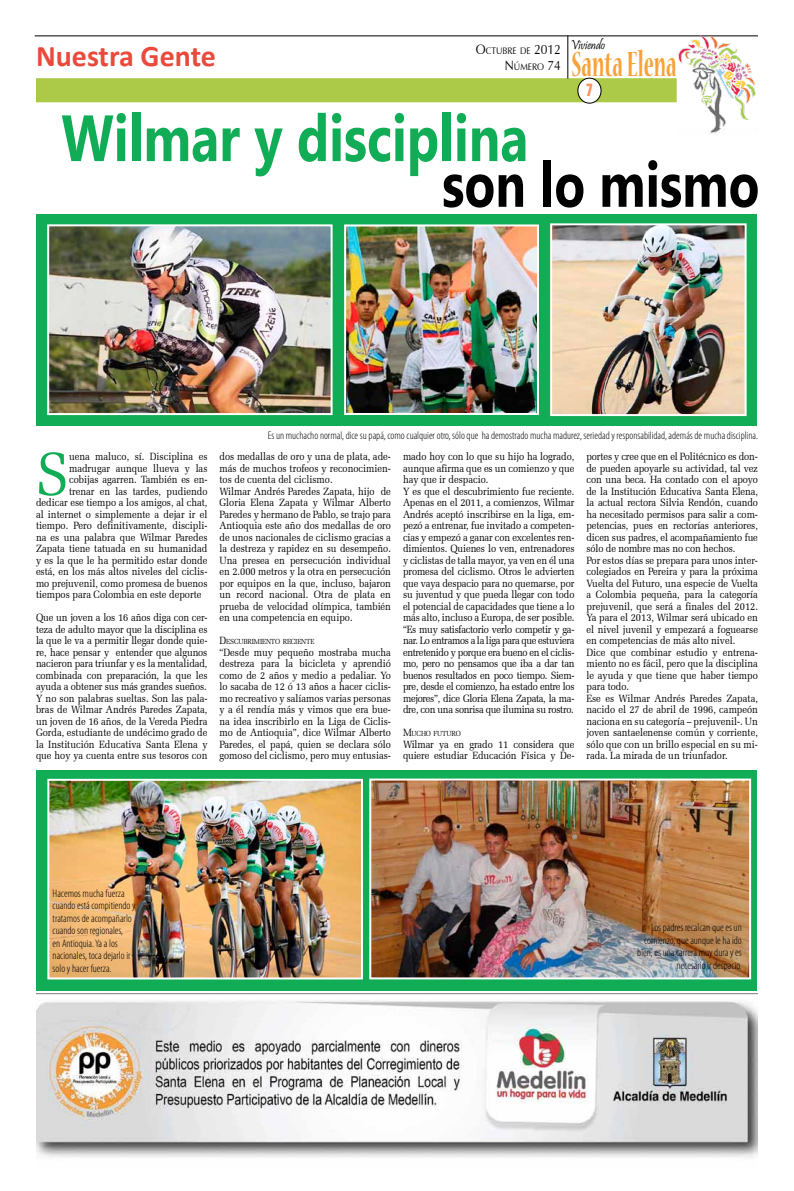
<style>
.page{position:relative;width:794px;height:1191px;background:#fff}
.page>*{position:absolute;margin:0;border:0;box-sizing:border-box;transform-origin:0 0}
.t1{font:700 65.2px "Ebrima";color:#10ac56;scale:.8 1}
.t2{font:700 63.2px "Ebrima";color:#000;scale:.8 1}
.t3{font:60.7px "Zapf Elliptical 711 BT";color:#10ac56;scale:.9 1}
.t4{font:700 condensed 39px "Nueva Std";color:#f8a138;scale:.67 1}
.t5{font:700 30px "Calibri";color:#e94a3c}
.t6{font:26.2px "Lily UPC Bold";color:#f69263;scale:.57 1}
.t7{font:13.5px "Pristina";color:#000;scale:.9 1}
.t8{font:300 condensed 11px/12.5px "Myriad Pro";color:#000}
.t9{font:10.5px/11.5px "Zapf Elliptical 711 BT";color:#000;scale:.9 1}
.t10{font:9.4px/16.2px "Zapf Humanist 601 BT";color:#000;text-align:right;scale:.9 1}
.t11{font:7.3px "Zapf Elliptical 711 BT";letter-spacing:-.015em;color:#000;scale:.9 1}
.s1{font-size:13.5px}
.s2{font-size:10.5px}
</style>
<div class="page">
<div style="left:36px;top:78px;width:640px;height:24px;background:#acca47"></div>
<hr style="left:35px;top:36px;width:723px;height:1px;background:#000">
<hr style="left:567px;top:36px;width:1px;height:43px;background:#000">
<div style="left:578px;top:78px;width:23px;height:25px;background:#fff;border-radius:50%"></div>
<div style="left:578px;top:78px;width:23px;height:25px;border:1px solid #000;border-radius:50%"></div>
<img style="left:36px;top:990px;width:722px;height:168px">
<div style="left:36px;top:215px;width:721px;height:211px;background:#10ac56"></div>
<div style="left:36px;top:770px;width:721px;height:220px;background:#10ac56"></div>
<img style="left:50px;top:227px;width:279px;height:185px">
<div style="left:47px;top:224px;width:285px;height:191px;border:2px solid #fff"></div>
<img style="left:347px;top:227px;width:189px;height:185px">
<div style="left:344px;top:224px;width:195px;height:191px;border:2px solid #fff"></div>
<img style="left:50px;top:782px;width:310px;height:194px">
<div style="left:47px;top:779px;width:316px;height:200px;border:2px solid #fff"></div>
<img style="left:553px;top:226px;width:190px;height:187px">
<div style="left:550px;top:223px;width:196px;height:193px;border:2px solid #fff"></div>
<img style="left:372px;top:781px;width:376px;height:195px">
<div style="left:369px;top:778px;width:382px;height:201px;border:2px solid #fff"></div>
<hr style="left:36px;top:993px;width:722px;height:1px;background:#7c7c7c">
<img style="left:676px;top:34px;width:82px;height:100px">
<h3 class="t5" style="left:36px;top:37px;width:181px">Nuestra Gente</h3>
<p class="t10" style="left:476px;top:42px;width:96px"><span class="s1">O</span>CTUBRE DE <span class="s1">2012<br>N</span>ÚMERO <span class="s1">74</span></p>
<p class="t7" style="left:570px;top:38px;width:40px">Viviendo</p>
<h3 class="t4" style="left:571px;top:47px;width:159px">Santa Elena</h3>
<h3 class="t6" style="left:586px;top:73px;width:14px">7</h3>
<h1 class="t1" style="left:61px;top:89px;width:585px">Wilmar y disciplina</h1>
<h2 class="t2" style="left:442px;top:137px;width:398px">son lo mismo</h2>
<h3 class="t3" style="left:36px;top:438px;width:38px">S</h3>
<p class="t9" style="left:69px;top:451px;width:155px">uena maluco, sí. Disciplina es</p>
<p class="t9" style="left:69px;top:462px;width:155px">madrugar aunque llueva y las</p>
<p class="t9" style="left:69px;top:474px;width:155px">cobijas agarren. También es en-</p>
<p class="t9" style="left:69px;top:485px;width:155px">trenar en las tardes, pudiendo</p>
<p class="t9" style="left:36px;top:497px;width:192px">dedicar ese tiempo a los amigos, al chat,</p>
<p class="t9" style="left:36px;top:508px;width:192px">al internet o simplemente a dejar ir el</p>
<p class="t9" style="left:36px;top:520px;width:192px">tiempo. Pero definitivamente, discipli-</p>
<p class="t9" style="left:36px;top:531px;width:192px">na es una palabra que Wilmar Paredes</p>
<p class="t9" style="left:36px;top:543px;width:192px">Zapata tiene tatuada en su humanidad</p>
<p class="t9" style="left:36px;top:554px;width:192px">y es la que le ha permitido estar donde</p>
<p class="t9" style="left:36px;top:566px;width:192px">está, en los más altos niveles del ciclis-</p>
<p class="t9" style="left:36px;top:577px;width:192px">mo prejuvenil, como promesa de buenos</p>
<p class="t9" style="left:36px;top:589px;width:185px">tiempos para Colombia en este deporte</p>
<p class="t9" style="left:36px;top:612px;width:192px;text-align:justify">Que un joven a los 16 años diga con cer&shy;teza de adulto mayor que la disciplina es la que le va a permitir llegar donde quie&shy;re, hace pensar y entender que algunos nacieron para triunfar y es la mentalidad, combinada con preparación, la que les ayuda a obtener sus más grandes sueños.<br>Y no son palabras sueltas. Son las pala&shy;bras de Wilmar Andrés Paredes Zapata, un joven de 16 años, de la Vereda Piedra Gorda, estudiante de undécimo grado de la Institución Educativa Santa Elena y que hoy ya cuenta entre sus tesoros con</p>
<p class="t8" style="left:268px;top:429px;width:492px">Es un muchacho normal, dice su papá, como cualquier otro, sólo que ha demostrado mucha madurez, seriedad y responsabilidad, además de mucha disciplina.</p>
<p class="t9" style="left:219px;top:451px;width:192px">dos medallas de oro y una de plata, ade&shy;más de muchos trofeos y reconocimien&shy;tos de cuenta del ciclismo.<br>Wilmar Andrés Paredes Zapata, hijo de Gloria Elena Zapata y Wilmar Alberto Paredes y hermano de Pablo, se trajo para Antioquia este año dos medallas de oro de unos nacionales de ciclismo gracias a la destreza y rapidez en su desempeño.<br>Una presea en persecución individual en 2.000 metros y la otra en persecución por equipos en la que, incluso, bajaron un record nacional. Otra de plata en prueba de velocidad olímpica, también en una competencia en equipo.</p>
<p class="t11" style="left:219px;top:637px;width:107px"><span class="s2">D</span>ESCUBRIMIENTO RECIENTE</p>
<p class="t9" style="left:219px;top:646px;width:192px;text-align:justify">“Desde muy pequeño mostraba mucha destreza para la bicicleta y aprendió como de 2 años y medio a pedaliar. Yo lo sacaba de 12 ó 13 años a hacer ciclis&shy;mo recreativo y salíamos varias personas y a él rendía más y vimos que era bue&shy;na idea inscribirlo en la Liga de Ciclis&shy;mo de Antioquia”, dice Wilmar Alberto Paredes, el papá, quien se declara sólo gomoso del ciclismo, pero muy entusias-</p>
<p class="t9" style="left:403px;top:451px;width:192px">mado hoy con lo que su hijo ha logrado, aunque afirma que es un comienzo y que hay que ir despacio.<br>Y es que el descubrimiento fue reciente.<br>Apenas en el 2011, a comienzos, Wilmar Andrés aceptó inscribirse en la liga, em&shy;pezó a entrenar, fue invitado a competen&shy;cias y empezó a ganar con excelentes ren&shy;dimientos. Quienes lo ven, entrenadores y ciclistas de talla mayor, ya ven en él una promesa del ciclismo. Otros le advierten que vaya despacio para no quemarse, por su juventud y que pueda llegar con todo el potencial de capacidades que tiene a lo más alto, incluso a Europa, de ser posible. “Es muy satisfactorio verlo competir y ga&shy;nar. Lo entramos a la liga para que estuviera entretenido y porque era bueno en el ciclis&shy;mo, pero no pensamos que iba a dar tan buenos resultados en poco tiempo. Siem&shy;pre, desde el comienzo, ha estado entre los mejores”, dice Gloria Elena Zapata, la ma&shy;dre, con una sonrisa que ilumina su rostro.</p>
<p class="t11" style="left:403px;top:729px;width:66px"><span class="s2">M</span>UCHO FUTURO</p>
<p class="t9" style="left:403px;top:738px;width:192px">Wilmar ya en grado 11 considera que quiere estudiar Educación Física y De-</p>
<p class="t9" style="left:586px;top:451px;width:192px">portes y cree que en el Politécnico es don&shy;de pueden apoyarle su actividad, tal vez con una beca. Ha contado con el apoyo de la Institución Educativa Santa Elena, la actual rectora Silvia Rendón, cuando ha necesitado permisos para salir a com&shy;petencias, pues en rectorías anteriores, dicen sus padres, el acompañamiento fue sólo de nombre mas no con hechos.<br>Por estos días se prepara para unos inter&shy;colegiados en Pereira y para la próxima Vuelta del Futuro, una especie de Vuelta a Colombia pequeña, para la categoría prejuvenil, que será a finales del 2012.<br>Ya para el 2013, Wilmar será ubicado en el nivel juvenil y empezará a foguearse en competencias de más alto nivel.<br>Dice que combinar estudio y entrena&shy;miento no es fácil, pero que la disciplina le ayuda y que tiene que haber tiempo para todo.<br>Ese es Wilmar Andrés Paredes Zapata, nacido el 27 de abril de 1996, campeón naciona en su categoría – prejuvenil-. Un joven santaelenense común y corriente, sólo que con un brillo especial en su mi&shy;rada. La mirada de un triunfador.</p>
<p class="t8" style="left:53px;top:887px;width:85px">Hacemos mucha fuerza cuando está compitiendo y tratamos de acompañarlo cuando son regionales,<br>en Antioquia. Ya a los nacionales, toca dejarlo ir solo y hacer fuerza.</p>
<p class="t8" style="left:637px;top:921px;width:106px;text-align:right">Los padres recalcan que es un comienzo, que aunque le ha ido bien, es una carrera muy dura y es necesario ir despacio.</p>
</div>
